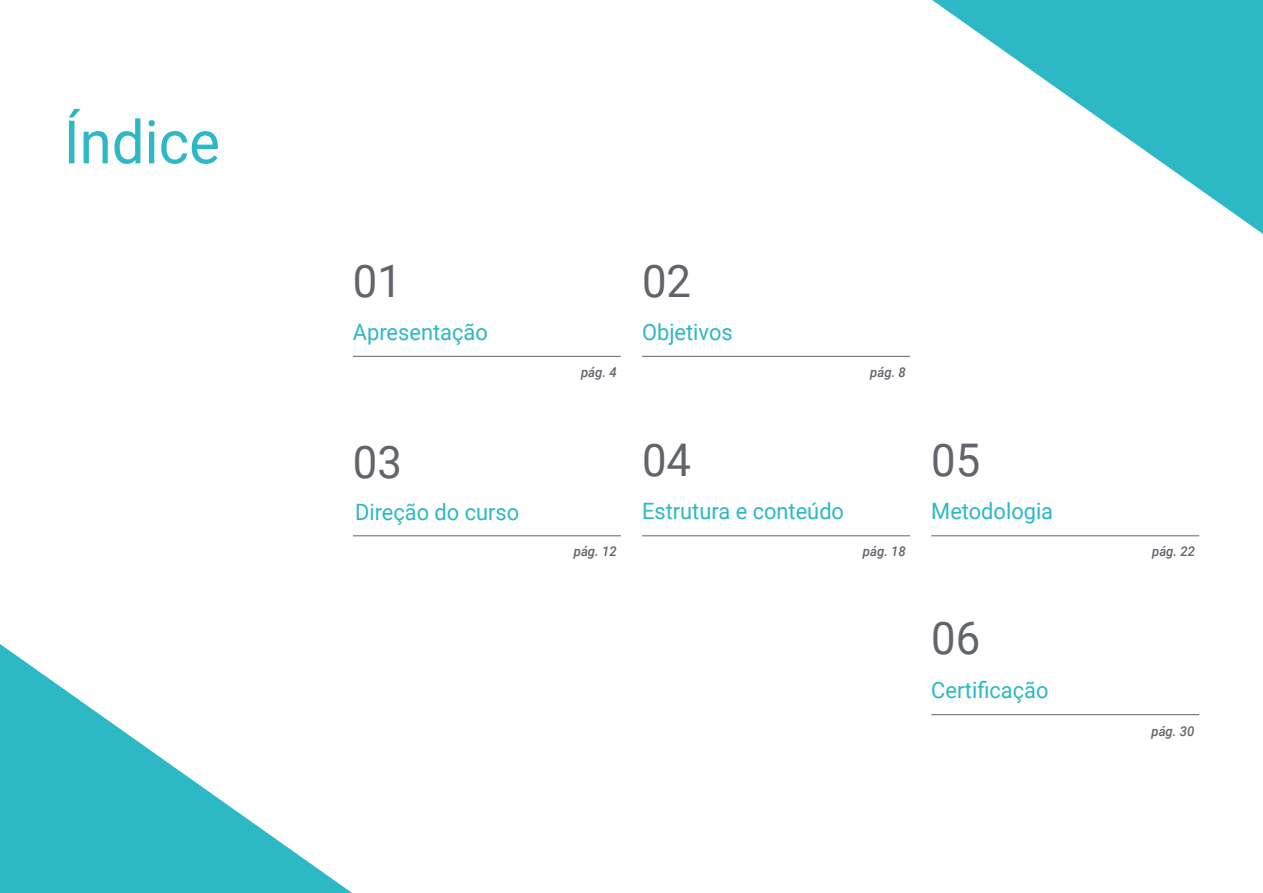
<style>
.page{position:relative;width:1263px;height:893px;background:#fff}
.page>*{position:absolute;margin:0;border:0;box-sizing:border-box;transform-origin:0 0}
.t1{font:60px "Roboto";color:#2db8c5}
.t2{font:45px "Roboto";color:#61646a}
.t3{font:22.5px "Roboto";color:#2db8c5}
.t4{font:italic 500 13.5px "Roboto";color:#61646a}
</style>
<div class="page">
<hr style="left:353px;top:356px;width:268px;height:1px;background:#61646a">
<hr style="left:931px;top:535px;width:268px;height:1px;background:#61646a">
<hr style="left:642px;top:535px;width:268px;height:1px;background:#61646a">
<hr style="left:642px;top:356px;width:268px;height:1px;background:#61646a">
<hr style="left:931px;top:714px;width:268px;height:1px;background:#61646a">
<hr style="left:353px;top:535px;width:268px;height:1px;background:#61646a">
<svg style="left:0;top:644px;width:352px;height:249px"></svg>
<svg style="left:932px;top:0;width:331px;height:234px"></svg>
<h1 class="t1" style="left:64px;top:100px;width:158px">Índice</h1>
<h2 class="t2" style="left:353px;top:250px;width:51px">01</h2>
<h2 class="t2" style="left:642px;top:250px;width:51px">02</h2>
<p class="t3" style="left:353px;top:316px;width:136px">Apresentação</p>
<p class="t3" style="left:642px;top:316px;width:92px">Objetivos</p>
<p class="t4" style="left:581px;top:363px;width:37px">pág. 4</p>
<p class="t4" style="left:870px;top:363px;width:37px">pág. 8</p>
<h2 class="t2" style="left:353px;top:430px;width:51px">03</h2>
<h2 class="t2" style="left:642px;top:428px;width:51px">04</h2>
<h2 class="t2" style="left:931px;top:428px;width:51px">05</h2>
<p class="t3" style="left:355px;top:496px;width:166px">Direção do curso</p>
<p class="t3" style="left:642px;top:496px;width:203px">Estrutura e conteúdo</p>
<p class="t3" style="left:931px;top:496px;width:123px">Metodologia</p>
<p class="t4" style="left:574px;top:542px;width:44px">pág. 12</p>
<p class="t4" style="left:863px;top:542px;width:44px">pág. 18</p>
<p class="t4" style="left:1152px;top:542px;width:44px">pág. 22</p>
<h2 class="t2" style="left:931px;top:607px;width:51px">06</h2>
<p class="t3" style="left:931px;top:674px;width:119px">Certificação</p>
<p class="t4" style="left:1151px;top:721px;width:44px">pág. 30</p>
</div>
